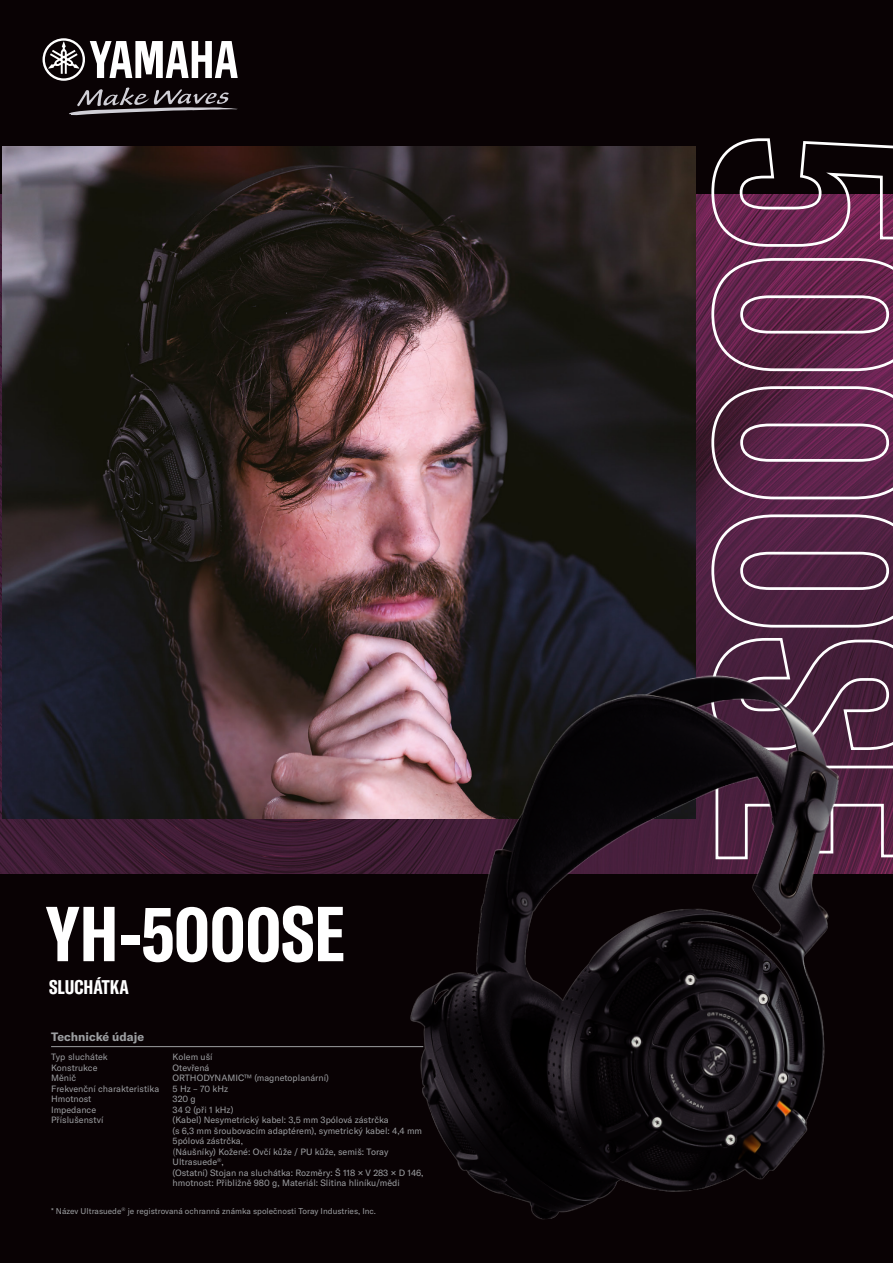
<style>
.page{position:relative;width:893px;height:1263px;background:#090204}
.page>*{position:absolute;margin:0;border:0;box-sizing:border-box;transform-origin:0 0}
.t1{font:700 extra-condensed 76.5px "GT America Y";color:#fff}
.t2{font:700 extra-condensed 19.5px "GT America Y";color:#fff}
.t3{font:700 12px "GT America Y";color:#9d9fa2}
.t4{font:9px/10.5px "GT America Y";color:#9d9fa2}
.t5{font:8.25px "GT America Y";color:#9d9fa2}
.s1{font-family:"Koz Min Pr 6 N"}
</style>
<div class="page">
<img style="left:0;top:193px;width:709px;height:681px">
<img style="left:2px;top:147px;width:693px;height:672px">
<svg style="left:709px;top:138px;width:184px;height:517px;background:#5e304e"></svg>
<svg style="left:43px;top:38px;width:195px;height:43px"></svg>
<svg style="left:69px;top:87px;width:169px;height:28px"></svg>
<img style="left:160px;top:655px;width:733px;height:565px">
<hr style="left:51px;top:1046px;width:372px;height:1px;background:#9d9fa2">
<p class="t1" style="left:46px;top:888px;width:300px">YH-5000SE</p>
<p class="t2" style="left:49px;top:975px;width:81px">SLUCHÁTKA</p>
<p class="t3" style="left:51px;top:1030px;width:94px">Technické údaje</p>
<p class="t4" style="left:51px;top:1052px;width:58px">Typ sluchátek</p>
<p class="t4" style="left:173px;top:1052px;width:42px">Kolem uší</p>
<p class="t4" style="left:51px;top:1062px;width:48px">Konstrukce</p>
<p class="t4" style="left:173px;top:1062px;width:38px">Otevřená</p>
<p class="t4" style="left:51px;top:1073px;width:27px">Měnič</p>
<p class="t4" style="left:173px;top:1073px;width:158px">ORTHODYNAMIC™ (magnetoplanární)</p>
<p class="t4" style="left:51px;top:1083px;width:110px">Frekvenční charakteristika</p>
<p class="t4" style="left:173px;top:1083px;width:57px">5 Hz – 70 kHz</p>
<p class="t4" style="left:51px;top:1094px;width:42px">Hmotnost</p>
<p class="t4" style="left:173px;top:1094px;width:25px">320 g</p>
<p class="t4" style="left:51px;top:1104px;width:47px">Impedance</p>
<p class="t4" style="left:173px;top:1104px;width:62px">34 Ω (při 1 kHz)</p>
<p class="t4" style="left:51px;top:1115px;width:54px">Příslušenství</p>
<p class="t4" style="left:173px;top:1115px;width:252px">(Kabel) Nesymetrický kabel: 3,5 mm 3pólová zástrčka<br>(s 6,3 mm šroubovacím adaptérem), symetrický kabel: 4,4 mm 5pólová zástrčka,<br><span class="s1">(</span>Náušníky) Kožené: Ovčí kůže / PU kůže, semiš: Toray Ultrasuede<sup>®</sup>,<br>(Ostatní) Stojan na sluchátka: Rozměry: Š 118 × V 283 × D 146, hmotnost: Přibližně 980 g, Materiál: Slitina hliníku/mědi</p>
<p class="t5" style="left:51px;top:1206px;width:326px">* Název Ultrasuede<sup>®</sup> je registrovaná ochranná známka společnosti Toray Industries, Inc.</p>
</div>
